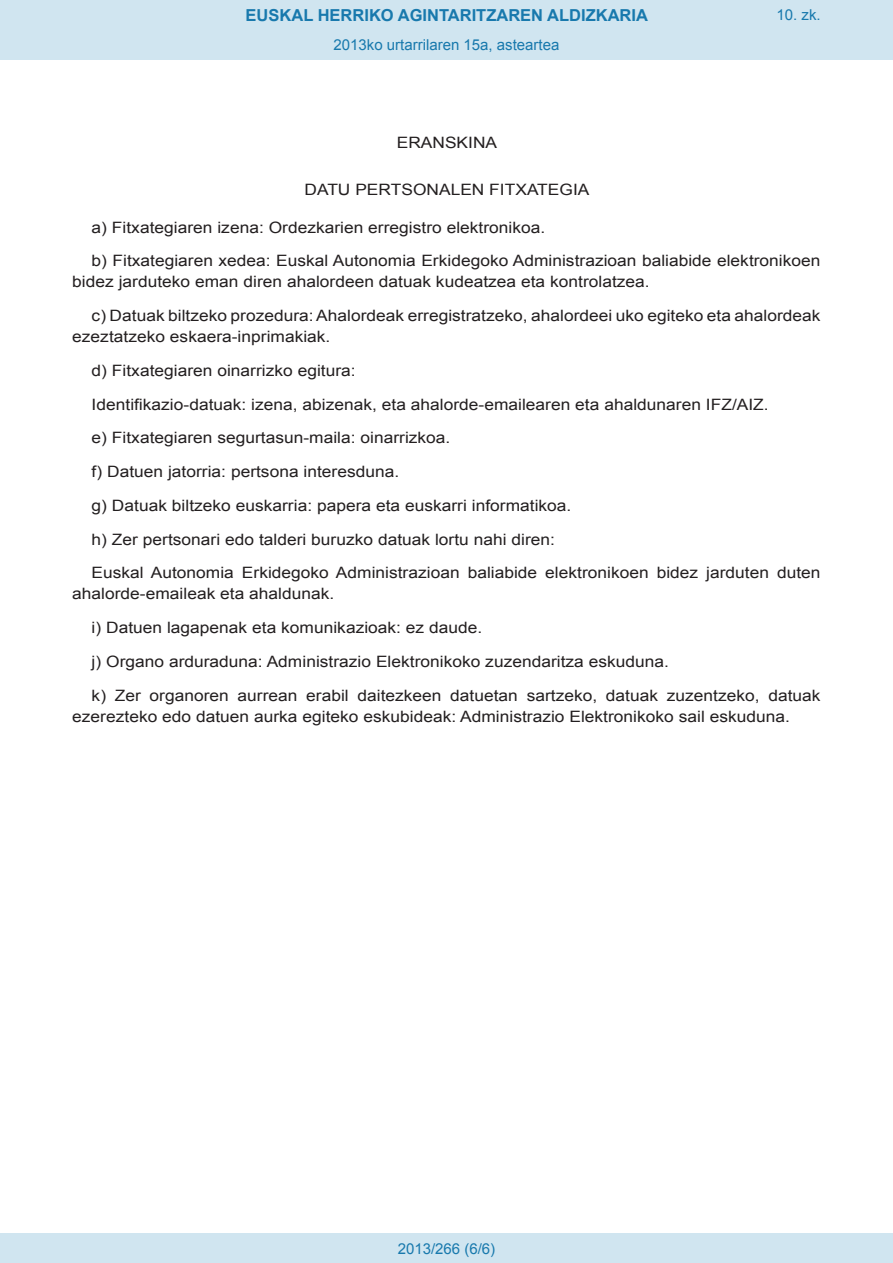
<style>
.page{position:relative;width:893px;height:1263px;background:#fff}
.page>*{position:absolute;margin:0;border:0;box-sizing:border-box;transform-origin:0 0}
.t1{font:700 16.5px "Arial";color:#1879ad}
.BOPVDetalle{font:15.6px/21px "Arial";color:#231f20;scale:1.11 1}
.BOPVClave{font:15.6px "Arial";color:#231f20;scale:1.11 1}
.Paginacion_Centro{font:15px "Arial";color:#1879ad}
</style>
<div class="page">
<div style="left:0;top:0;width:893px;height:60px;background:#d0e5f0"></div>
<div style="left:0;top:1233px;width:893px;height:30px;background:#d0e5f0"></div>
<p class="t1" style="left:246px;top:4px;width:404px">EUSKAL HERRIKO AGINTARITZAREN ALDIZKARIA</p>
<p class="Paginacion_Centro" style="left:333px;top:35px;width:227px">2013ko urtarrilaren 15a, asteartea</p>
<p class="Paginacion_Centro" style="left:776px;top:5px;width:46px">10. zk.</p>
<p class="BOPVClave" style="left:397px;top:132px;width:92px">ERANSKINA</p>
<p class="BOPVClave" style="left:304px;top:179px;width:258px">DATU PERTSONALEN FITXATEGIA</p>
<p class="BOPVDetalle" style="left:92px;top:217px;width:410px">a) Fitxategiaren izena: Ordezkarien erregistro elektronikoa.</p>
<p class="BOPVDetalle" style="left:72px;top:251px;width:676px;text-indent:19px">b) Fitxategiaren xedea: Euskal Autonomia Erkidegoko Administrazioan baliabide elektronikoen bidez jarduteko eman diren ahalordeen datuak kudeatzea eta kontrolatzea.</p>
<p class="BOPVDetalle" style="left:72px;top:305px;width:676px;text-indent:19px">c) Datuak biltzeko prozedura: Ahalordeak erregistratzeko, ahalordeei uko egiteko eta ahalordeak ezeztatzeko eskaera-inprimakiak.</p>
<p class="BOPVDetalle" style="left:92px;top:360px;width:239px">d) Fitxategiaren oinarrizko egitura:</p>
<p class="BOPVDetalle" style="left:92px;top:394px;width:611px">Identifikazio-datuak: izena, abizenak, eta ahalorde-emailearen eta ahaldunaren IFZ/AIZ.</p>
<p class="BOPVDetalle" style="left:92px;top:428px;width:325px">e) Fitxategiaren segurtasun-maila: oinarrizkoa.</p>
<p class="BOPVDetalle" style="left:92px;top:461px;width:279px">f) Datuen jatorria: pertsona interesduna.</p>
<p class="BOPVDetalle" style="left:92px;top:495px;width:434px">g) Datuak biltzeko euskarria: papera eta euskarri informatikoa.</p>
<p class="BOPVDetalle" style="left:92px;top:529px;width:419px">h) Zer pertsonari edo talderi buruzko datuak lortu nahi diren:</p>
<p class="BOPVDetalle" style="left:72px;top:563px;width:676px;text-indent:19px">Euskal Autonomia Erkidegoko Administrazioan baliabide elektronikoen bidez jarduten duten ahalorde-emaileak eta ahaldunak.</p>
<p class="BOPVDetalle" style="left:92px;top:617px;width:353px">i) Datuen lagapenak eta komunikazioak: ez daude.</p>
<p class="BOPVDetalle" style="left:92px;top:651px;width:522px">j) Organo arduraduna: Administrazio Elektronikoko zuzendaritza eskuduna.</p>
<p class="BOPVDetalle" style="left:72px;top:685px;width:676px;text-indent:19px">k) Zer organoren aurrean erabil daitezkeen datuetan sartzeko, datuak zuzentzeko, datuak ezerezteko edo datuen aurka egiteko eskubideak: Administrazio Elektronikoko sail eskuduna.</p>
<p class="Paginacion_Centro" style="left:398px;top:1238px;width:99px">2013/266 (6/6)</p>
</div>
